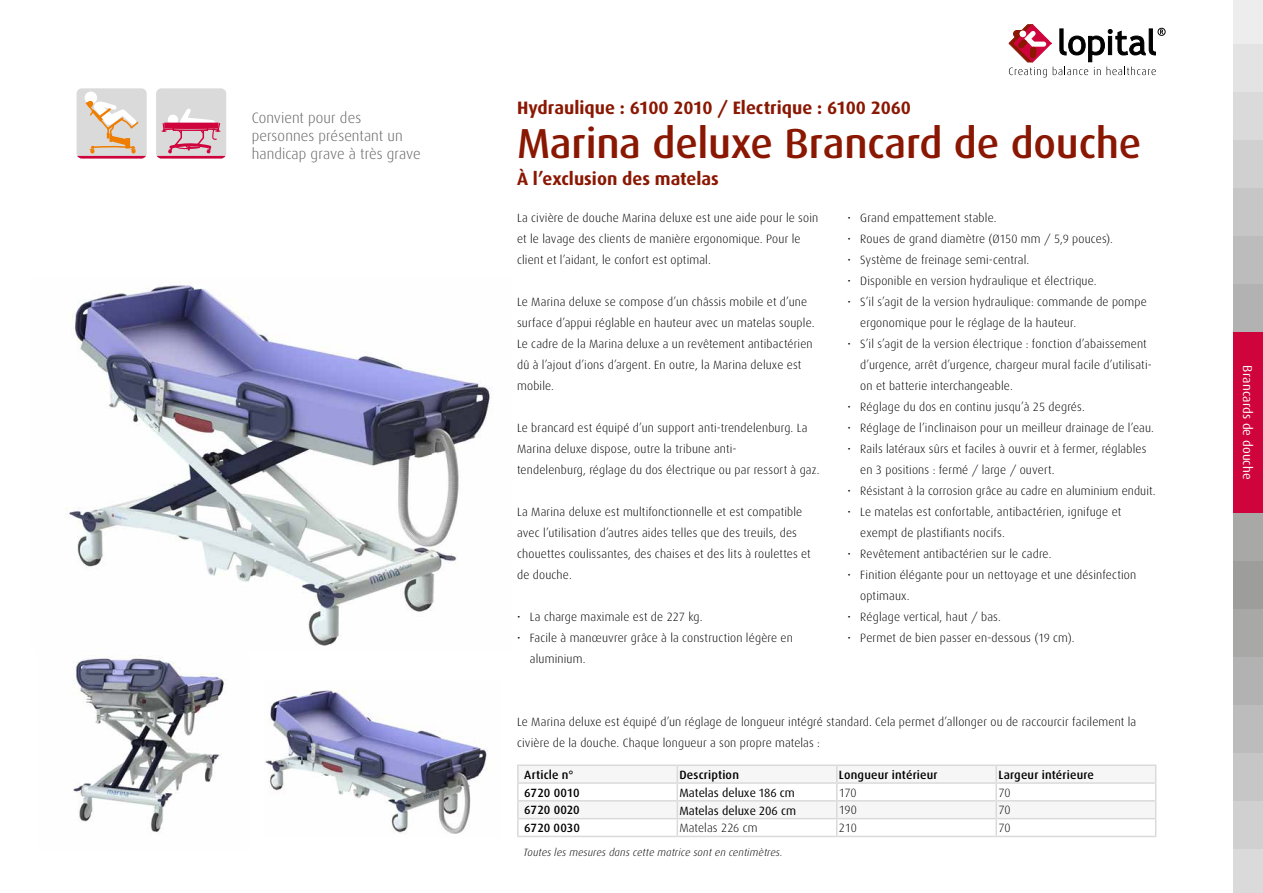
<style>
.page{position:relative;width:1263px;height:893px;background:#fff}
.page>*{position:absolute;margin:0;border:0;box-sizing:border-box;transform-origin:0 0}
.t1{font:500 42px "Dax";letter-spacing:-.005em;color:#8a1702}
.t2{font:700 18px "Dax";color:#8a1702}
.t3{font:300 15px/18px "Dax";letter-spacing:.005em;color:#646363}
.t4{font:12.9px "Dax";letter-spacing:.015em;color:#fff}
.t5{font:300 12px/21px "Dax";letter-spacing:.015em;color:#000}
.t6{font:500 12px "Dax";letter-spacing:.015em;color:#000}
.t7{font:12px "Dax Pro";color:#000}
.t8{font:500 12px "Dax";letter-spacing:-.01em;color:#000}
.t9{font:500 12px "Dax";letter-spacing:-.005em;color:#000}
.t10{font:italic 300 10.5px "Dax";letter-spacing:.015em;color:#000}
</style>
<div class="page">
<svg style="left:1009px;top:25px;width:157px;height:52px"></svg>
<div style="left:1233px;top:332px;width:30px;height:181px;background:#d0043c"></div>
<div style="left:1233px;top:0;width:30px;height:44px;background:#ededed"></div>
<div style="left:1233px;top:44px;width:30px;height:48px;background:#e3e3e3"></div>
<div style="left:1233px;top:92px;width:30px;height:48px;background:#dadada"></div>
<div style="left:1233px;top:140px;width:30px;height:48px;background:#d0d0d0"></div>
<div style="left:1233px;top:188px;width:30px;height:48px;background:#c6c6c6"></div>
<div style="left:1233px;top:236px;width:30px;height:48px;background:#bcbcbc"></div>
<div style="left:1233px;top:284px;width:30px;height:48px;background:#b3b2b2"></div>
<div style="left:1233px;top:513px;width:30px;height:48px;background:#a8a8a7"></div>
<div style="left:1233px;top:561px;width:30px;height:48px;background:#9d9d9c"></div>
<div style="left:1233px;top:609px;width:30px;height:48px;background:#a8a8a7"></div>
<div style="left:1233px;top:657px;width:30px;height:48px;background:#b3b2b2"></div>
<div style="left:1233px;top:705px;width:30px;height:48px;background:#bcbcbc"></div>
<div style="left:1233px;top:753px;width:30px;height:48px;background:#c6c6c6"></div>
<div style="left:1233px;top:801px;width:30px;height:48px;background:#d0d0d0"></div>
<div style="left:1233px;top:849px;width:30px;height:44px;background:#dadada"></div>
<div style="left:77px;top:88px;width:70px;height:71px;background:#dadada;border-radius:5px"></div>
<div style="left:84px;top:91px;width:13px;height:13px;background:#fff;border-radius:50%"></div>
<svg style="left:77px;top:99px;width:69px;height:60px"></svg>
<div style="left:156px;top:88px;width:70px;height:71px;background:#dadada;border-radius:5px"></div>
<svg style="left:157px;top:109px;width:68px;height:50px"></svg>
<hr style="left:517px;top:764px;width:160px;height:2px;background:#dadada">
<hr style="left:677px;top:764px;width:160px;height:2px;background:#dadada">
<hr style="left:837px;top:764px;width:159px;height:2px;background:#dadada">
<hr style="left:996px;top:764px;width:160px;height:2px;background:#dadada">
<svg style="left:517px;top:766px;width:639px;height:70px"></svg>
<hr style="left:517px;top:836px;width:160px;height:1px;background:#dadada">
<hr style="left:677px;top:836px;width:160px;height:1px;background:#dadada">
<hr style="left:837px;top:836px;width:159px;height:1px;background:#dadada">
<hr style="left:996px;top:836px;width:160px;height:1px;background:#dadada">
<img style="left:66px;top:283px;width:425px;height:363px">
<img style="left:66px;top:638px;width:183px;height:194px">
<img style="left:265px;top:690px;width:222px;height:144px">
<p class="t3" style="left:252px;top:109px;width:171px">Convient pour des personnes présentant un handicap grave à très grave</p>
<h2 class="t2" style="left:517px;top:97px;width:395px">Hydraulique : 6100 2010 / Electrique : 6100 2060</h2>
<h1 class="t1" style="left:517px;top:120px;width:626px">Marina deluxe Brancard de douche</h1>
<h2 class="t2" style="left:517px;top:169px;width:203px">À l’exclusion des matelas</h2>
<p class="t5" style="left:517px;top:207px;width:303px">La civière de douche Marina deluxe est une aide pour le soin et le lavage des clients de manière ergonomique. Pour le client et l’aidant, le confort est optimal.</p>
<p class="t5" style="left:517px;top:291px;width:299px">Le Marina deluxe se compose d’un châssis mobile et d’une surface d’appui réglable en hauteur avec un matelas souple.<br>Le cadre de la Marina deluxe a un revêtement antibactérien dû à l’ajout d’ions d’argent. En outre, la Marina deluxe est mobile.</p>
<p class="t5" style="left:517px;top:417px;width:304px">Le brancard est équipé d’un support anti-trendelenburg. La<br>Marina deluxe dispose, outre la tribune anti-<br>tendelenburg, réglage du dos électrique ou par ressort à gaz.</p>
<p class="t5" style="left:517px;top:501px;width:295px">La Marina deluxe est multifonctionnelle et est compatible avec l’utilisation d’autres aides telles que des treuils, des chouettes coulissantes, des chaises et des lits à roulettes et de douche.</p>
<p class="t5" style="left:517px;top:606px;width:187px">• La charge maximale est de 227 kg.</p>
<p class="t5" style="left:530px;top:627px;width:265px;text-indent:-13px">• Facile à manœuvrer grâce à la construction légère en aluminium.</p>
<p class="t5" style="left:847px;top:207px;width:151px">• Grand empattement stable.</p>
<p class="t5" style="left:847px;top:228px;width:267px">• Roues de grand diamètre (Ø150 mm / 5,9 pouces).</p>
<p class="t5" style="left:847px;top:249px;width:183px">• Système de freinage semi-central.</p>
<p class="t5" style="left:847px;top:270px;width:251px">• Disponible en version hydraulique et électrique.</p>
<p class="t5" style="left:860px;top:291px;width:288px;text-indent:-13px">• S’il s’agit de la version hydraulique: commande de pompe ergonomique pour le réglage de la hauteur.</p>
<p class="t5" style="left:860px;top:333px;width:293px;text-indent:-13px">• S’il s’agit de la version électrique : fonction d’abaissement d’urgence, arrêt d’urgence, chargeur mural facile d’utilisati&shy;on et batterie interchangeable.</p>
<p class="t5" style="left:847px;top:396px;width:239px">• Réglage du dos en continu jusqu’à 25 degrés.</p>
<p class="t5" style="left:847px;top:417px;width:308px">• Réglage de l’inclinaison pour un meilleur drainage de l’eau.</p>
<p class="t5" style="left:860px;top:438px;width:288px;text-indent:-13px">• Rails latéraux sûrs et faciles à ouvrir et à fermer, réglables en 3 positions : fermé / large / ouvert.</p>
<p class="t5" style="left:847px;top:480px;width:310px">• Résistant à la corrosion grâce au cadre en aluminium enduit.</p>
<p class="t5" style="left:860px;top:501px;width:262px;text-indent:-13px">• Le matelas est confortable, antibactérien, ignifuge et exempt de plastifiants nocifs.</p>
<p class="t5" style="left:847px;top:543px;width:205px">• Revêtement antibactérien sur le cadre.</p>
<p class="t5" style="left:860px;top:564px;width:277px;text-indent:-13px">• Finition élégante pour un nettoyage et une désinfection optimaux.</p>
<p class="t5" style="left:847px;top:606px;width:155px">• Réglage vertical, haut / bas.</p>
<p class="t5" style="left:847px;top:627px;width:228px">• Permet de bien passer en-dessous (19 cm).</p>
<p class="t5" style="left:517px;top:711px;width:621px">Le Marina deluxe est équipé d’un réglage de longueur intégré standard. Cela permet d’allonger ou de raccourcir facilement la civière de la douche. Chaque longueur a son propre matelas :</p>
<p class="t6" style="left:524px;top:768px;width:51px">Article n°</p>
<p class="t6" style="left:679px;top:768px;width:61px">Description</p>
<p class="t6" style="left:839px;top:768px;width:100px">Longueur intérieur</p>
<p class="t6" style="left:998px;top:768px;width:97px">Largeur intérieure</p>
<p class="t8" style="left:524px;top:786px;width:57px">6720 0010</p>
<p class="t7" style="left:679px;top:785px;width:117px">Matelas deluxe 186 cm</p>
<p class="t5" style="left:839px;top:782px;width:19px">170</p>
<p class="t5" style="left:998px;top:782px;width:14px">70</p>
<p class="t9" style="left:524px;top:803px;width:57px">6720 0020</p>
<p class="t7" style="left:679px;top:803px;width:118px">Matelas deluxe 206 cm</p>
<p class="t5" style="left:839px;top:800px;width:20px">190</p>
<p class="t5" style="left:998px;top:800px;width:14px">70</p>
<p class="t6" style="left:524px;top:821px;width:57px">6720 0030</p>
<p class="t5" style="left:679px;top:818px;width:80px">Matelas 226 cm</p>
<p class="t5" style="left:839px;top:818px;width:19px">210</p>
<p class="t5" style="left:998px;top:818px;width:14px">70</p>
<p class="t10" style="left:523px;top:846px;width:261px">Toutes les mesures dans cette matrice sont en centimètres.</p>
<p class="t4" style="left:1255px;top:365px;width:116px;rotate:90deg">Brancards de douche</p>
</div>
